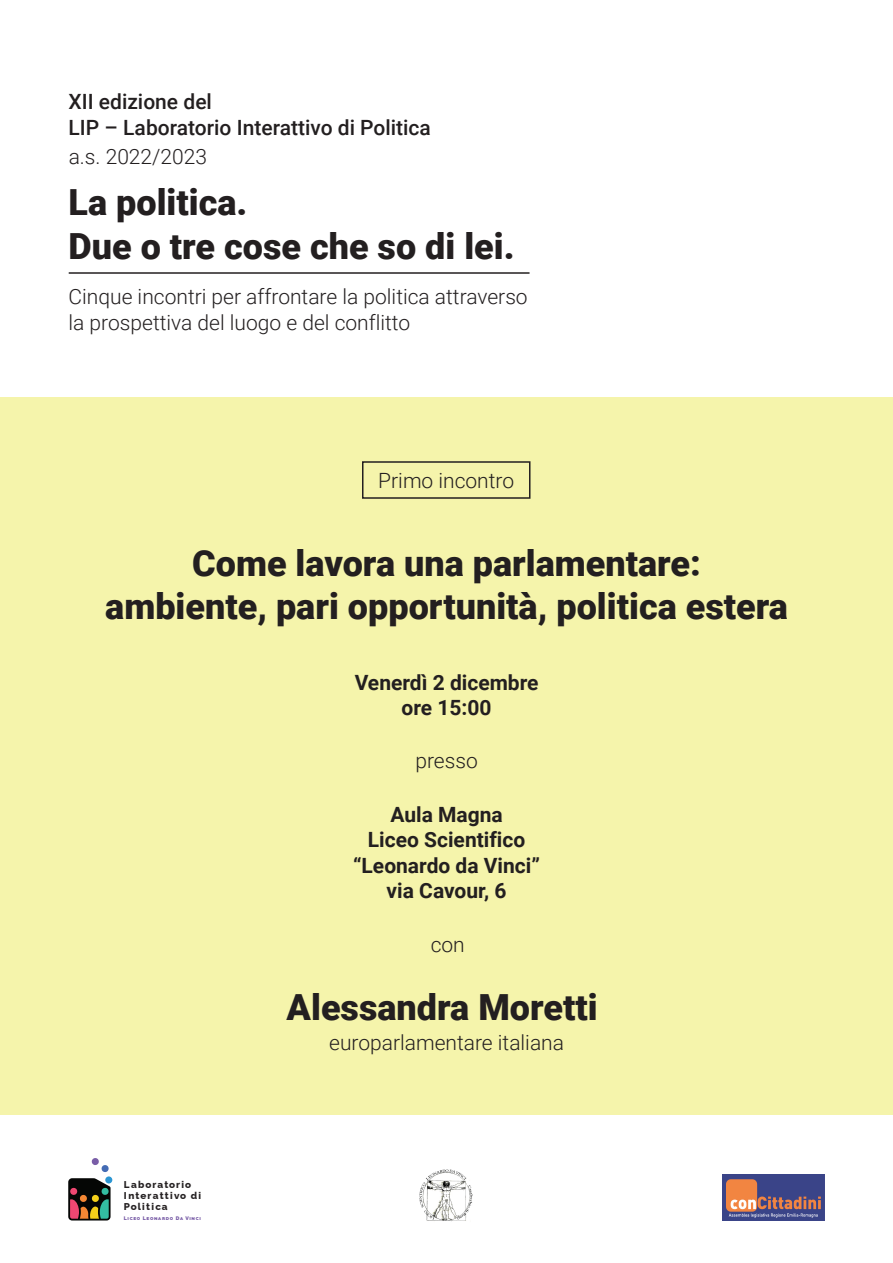
<style>
.page{position:relative;width:893px;height:1263px;background:#fff}
.page>*{position:absolute;margin:0;border:0;box-sizing:border-box;transform-origin:0 0}
.t1{font:900 36px/43.2px "Roboto";color:#231f20}
.t2{font:300 21px/25.2px "Roboto";color:#231f20}
.t3{font:700 21px/25.2px "Roboto";color:#231f20;text-align:center}
.t4{font:500 21px/25.2px "Roboto";color:#231f20}
.t5{font:800 9.9px/11.2px "Raleway";letter-spacing:.12em;color:#252122}
.t6{font:900 5.1px "Raleway";letter-spacing:.14em;color:#795da7}
</style>
<div class="page">
<div style="left:0;top:397px;width:893px;height:718px;background:#f5f4ab"></div>
<img style="left:419px;top:1169px;width:54px;height:52px">
<svg style="left:68px;top:1178px;width:43px;height:43px;background:#514434"></svg>
<svg style="left:91px;top:1158px;width:18px;height:14px"></svg>
<div style="left:105px;top:1176px;width:7px;height:7px;background:#2b96d3;border-radius:50%"></div>
<img style="left:722px;top:1175px;width:103px;height:45px">
<hr style="left:69px;top:272px;width:461px;height:2px;background:#231f20">
<div style="left:362px;top:461px;width:168px;height:38px;border:2px solid #231f20"></div>
<p class="t4" style="left:69px;top:89px;width:364px">XII edizione del<br>LIP – Laboratorio Interattivo di Politica</p>
<p class="t2" style="left:69px;top:143px;width:140px">a.s. 2022/2023</p>
<h1 class="t1" style="left:69px;top:180px;width:448px">La politica.<br>Due o tre cose che so di lei.</h1>
<p class="t2" style="left:69px;top:284px;width:461px">Cinque incontri per affrontare la politica attraverso la prospettiva del luogo e del conflitto</p>
<p class="t2" style="left:378px;top:467px;width:137px">Primo incontro</p>
<h1 class="t1" style="left:105px;top:540px;width:684px;text-align:center">Come lavora una parlamentare:<br>ambiente, pari opportunità, politica estera</h1>
<p class="t3" style="left:355px;top:669px;width:185px">Venerdì 2 dicembre ore 15:00</p>
<p class="t2" style="left:415px;top:747px;width:64px">presso</p>
<p class="t3" style="left:353px;top:801px;width:188px">Aula Magna<br>Liceo Scientifico “Leonardo da Vinci” via Cavour, 6</p>
<p class="t2" style="left:431px;top:931px;width:36px">con</p>
<h1 class="t1" style="left:287px;top:984px;width:312px">Alessandra Moretti</h1>
<p class="t5" style="left:124px;top:1177px;width:79px">Laboratorio<br>Interattivo di<br>Politica</p>
<p class="t6" style="left:124px;top:1214px;width:79px">LICEO LEONARDO DA VINCI</p>
<p class="t2" style="left:329px;top:1029px;width:236px">europarlamentare italiana</p>
</div>
